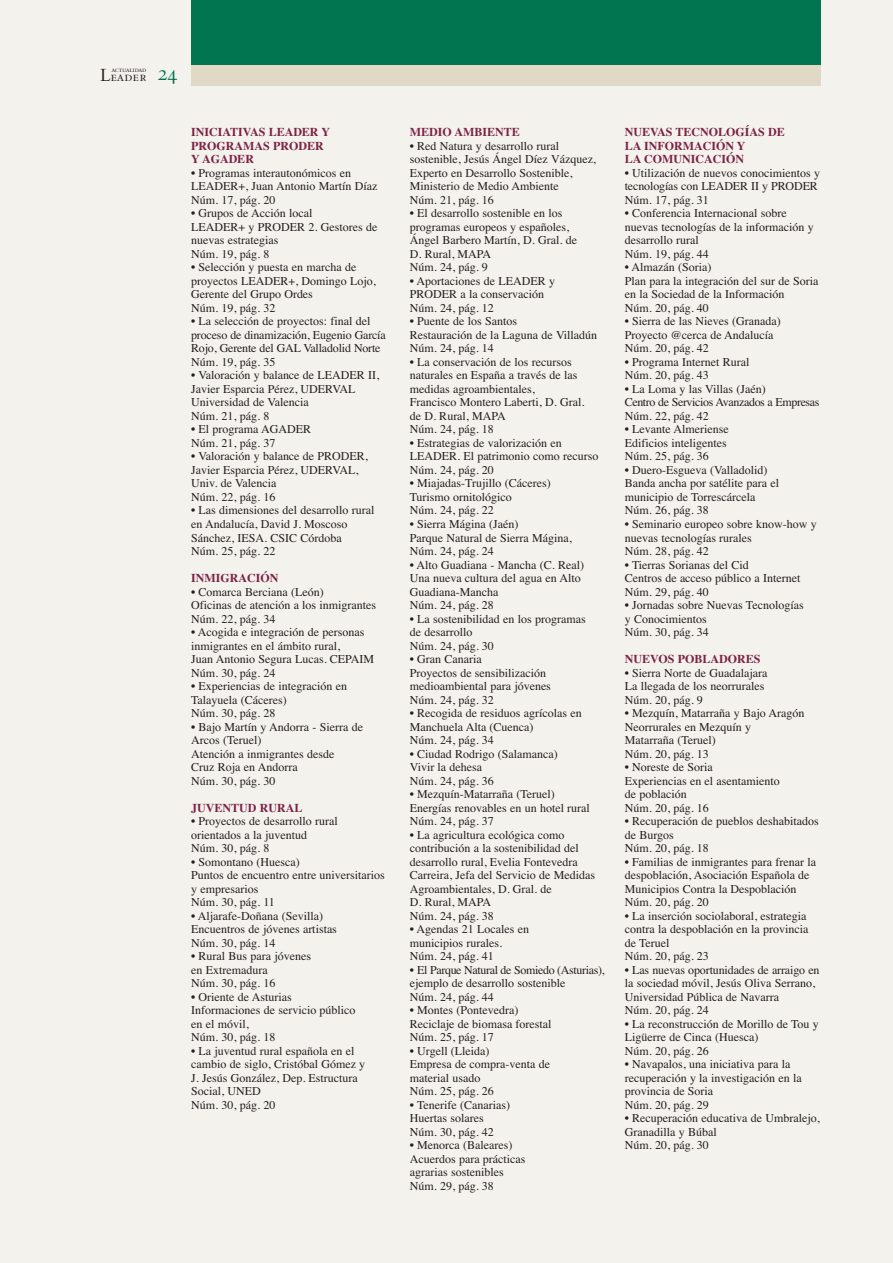
<style>
.page{position:relative;width:893px;height:1263px;background:#f4f2ed}
.page>*{position:absolute;margin:0;border:0;box-sizing:border-box;transform-origin:0 0}
.t1{font:22.5px "Bembo SC";color:#00754f}
.t2{font:14.25px "Bembo SC";letter-spacing:.015em;color:#231f20}
.t3{font:12px/13.5px "Times";color:#231f20}
.t4{font:700 12px/13.5px "Times";color:#7b2346}
.t5{font:12px/13.5px "Times";letter-spacing:-.03em;color:#231f20}
.t6{font:7.5px "Bembo SC";letter-spacing:-.04em;color:#231f20}
.s1{font-size:19.5px}
</style>
<div class="page">
<div style="left:191px;top:64px;width:629px;height:22px;background:#dfd9c6"></div>
<div style="left:191px;top:0;width:629px;height:64px;background:#00754f"></div>
<p class="t6" style="left:111px;top:65px;width:36px">actualidad</p>
<p class="t2" style="left:100px;top:68px;width:48px"><span class="s1">L</span>eader</p>
<p class="t1" style="left:157px;top:59px;width:22px">24</p>
<p class="t4" style="left:191px;top:127px;width:141px">INICIATIVAS LEADER Y<br>PROGRAMAS PRODER<br>Y AGADER</p>
<p class="t3" style="left:191px;top:167px;width:188px">• Programas interautonómicos en<br>LEADER+, Juan Antonio Martín Díaz<br>Núm. 17, pág. 20</p>
<p class="t3" style="left:191px;top:208px;width:188px">• Grupos de Acción local<br>LEADER+ y PRODER 2. Gestores de nuevas estrategias<br>Núm. 19, pág. 8</p>
<p class="t3" style="left:191px;top:262px;width:186px">• Selección y puesta en marcha de proyectos LEADER+, Domingo Lojo,<br>Gerente del Grupo Ordes<br>Núm. 19, pág. 32</p>
<p class="t3" style="left:191px;top:316px;width:196px">• La selección de proyectos: final del proceso de dinamización, Eugenio García Rojo, Gerente del GAL Valladolid Norte Núm. 19, pág. 35</p>
<p class="t3" style="left:191px;top:370px;width:190px">• Valoración y balance de LEADER II,<br>Javier Esparcia Pérez, UDERVAL<br>Universidad de Valencia<br>Núm. 21, pág. 8</p>
<p class="t3" style="left:191px;top:424px;width:122px">• El programa AGADER<br>Núm. 21, pág. 37</p>
<p class="t3" style="left:191px;top:451px;width:178px">• Valoración y balance de PRODER,<br>Javier Esparcia Pérez, UDERVAL,<br>Univ. de Valencia<br>Núm. 22, pág. 16</p>
<p class="t3" style="left:191px;top:505px;width:185px">• Las dimensiones del desarrollo rural en Andalucía, David J. Moscoso<br>Sánchez, IESA. CSIC Córdoba<br>Núm. 25, pág. 22</p>
<p class="t4" style="left:191px;top:572px;width:89px">INMIGRACIÓN</p>
<p class="t3" style="left:191px;top:586px;width:187px">• Comarca Berciana (León)<br>Oficinas de atención a los inmigrantes<br>Núm. 22, pág. 34</p>
<p class="t3" style="left:191px;top:626px;width:185px">• Acogida e integración de personas inmigrantes en el ámbito rural,<br>Juan Antonio Segura Lucas. CEPAIM<br>Núm. 30, pág. 24</p>
<p class="t3" style="left:191px;top:680px;width:158px">• Experiencias de integración en<br>Talayuela (Cáceres)<br>Núm. 30, pág. 28</p>
<p class="t3" style="left:191px;top:721px;width:173px">• Bajo Martín y Andorra - Sierra de<br>Arcos (Teruel)<br>Atención a inmigrantes desde<br>Cruz Roja en Andorra<br>Núm. 30, pág. 30</p>
<p class="t4" style="left:191px;top:802px;width:113px">JUVENTUD RURAL</p>
<p class="t3" style="left:191px;top:815px;width:148px">• Proyectos de desarrollo rural orientados a la juventud<br>Núm. 30, pág. 8</p>
<p class="t3" style="left:191px;top:856px;width:195px">• Somontano (Huesca)<br>Puntos de encuentro entre universitarios y empresarios<br>Núm. 30, pág. 11</p>
<p class="t3" style="left:191px;top:910px;width:147px">• Aljarafe-Doñana (Sevilla)<br>Encuentros de jóvenes artistas<br>Núm. 30, pág. 14</p>
<p class="t3" style="left:191px;top:950px;width:122px">• Rural Bus para jóvenes en Extremadura<br>Núm. 30, pág. 16</p>
<p class="t3" style="left:191px;top:991px;width:166px">• Oriente de Asturias<br>Informaciones de servicio público en el móvil,<br>Núm. 30, pág. 18</p>
<p class="t3" style="left:191px;top:1045px;width:176px">• La juventud rural española en el cambio de siglo, Cristóbal Gómez y<br>J. Jesús González, Dep. Estructura<br>Social, UNED<br>Núm. 30, pág. 20</p>
<p class="t4" style="left:410px;top:127px;width:111px">MEDIO AMBIENTE</p>
<p class="t3" style="left:410px;top:140px;width:188px">• Red Natura y desarrollo rural sostenible, Jesús Ángel Díez Vázquez,<br>Experto en Desarrollo Sostenible,<br>Ministerio de Medio Ambiente<br>Núm. 21, pág. 16</p>
<p class="t3" style="left:410px;top:208px;width:169px">• El desarrollo sostenible en los programas europeos y españoles,<br>Ángel Barbero Martín, D. Gral. de<br>D. Rural, MAPA<br>Núm. 24, pág. 9</p>
<p class="t3" style="left:410px;top:275px;width:147px">• Aportaciones de LEADER y<br>PRODER a la conservación<br>Núm. 24, pág. 12</p>
<p class="t3" style="left:410px;top:316px;width:189px">• Puente de los Santos<br>Restauración de la Laguna de Villadún<br>Núm. 24, pág. 14</p>
<p class="t3" style="left:410px;top:356px;width:176px">• La conservación de los recursos naturales en España a través de las medidas agroambientales,<br>Francisco Montero Laberti, D. Gral. de D. Rural, MAPA<br>Núm. 24, pág. 18</p>
<p class="t3" style="left:410px;top:437px;width:190px">• Estrategias de valorización en<br>LEADER. El patrimonio como recurso<br>Núm. 24, pág. 20</p>
<p class="t3" style="left:410px;top:478px;width:142px">• Miajadas-Trujillo (Cáceres)<br>Turismo ornitológico<br>Núm. 24, pág. 22</p>
<p class="t3" style="left:410px;top:518px;width:164px">• Sierra Mágina (Jaén)<br>Parque Natural de Sierra Mágina,<br>Núm. 24, pág. 24</p>
<p class="t3" style="left:410px;top:559px;width:176px">• Alto Guadiana - Mancha (C. Real)<br>Una nueva cultura del agua en Alto<br>Guadiana-Mancha<br>Núm. 24, pág. 28</p>
<p class="t3" style="left:410px;top:613px;width:177px">• La sostenibilidad en los programas de desarrollo<br>Núm. 24, pág. 30</p>
<p class="t3" style="left:410px;top:653px;width:143px">• Gran Canaria<br>Proyectos de sensibilización medioambiental para jóvenes<br>Núm. 24, pág. 32</p>
<p class="t3" style="left:410px;top:707px;width:173px">• Recogida de residuos agrícolas en<br>Manchuela Alta (Cuenca)<br>Núm. 24, pág. 34</p>
<p class="t3" style="left:410px;top:748px;width:150px">• Ciudad Rodrigo (Salamanca)<br>Vivir la dehesa<br>Núm. 24, pág. 36</p>
<p class="t3" style="left:410px;top:788px;width:182px">• Mezquín-Matarraña (Teruel)<br>Energías renovables en un hotel rural<br>Núm. 24, pág. 37</p>
<p class="t3" style="left:410px;top:829px;width:187px">• La agricultura ecológica como contribución a la sostenibilidad del desarrollo rural, Evelia Fontevedra<br>Carreira, Jefa del Servicio de Medidas<br>Agroambientales, D. Gral. de<br>D. Rural, MAPA<br>Núm. 24, pág. 38</p>
<p class="t3" style="left:410px;top:923px;width:121px">• Agendas 21 Locales en municipios rurales.<br>Núm. 24, pág. 41</p>
<p class="t3" style="left:410px;top:964px;width:196px">• El Parque Natural de Somiedo (Asturias), ejemplo de desarrollo sostenible<br>Núm. 24, pág. 44</p>
<p class="t3" style="left:410px;top:1004px;width:143px">• Montes (Pontevedra)<br>Reciclaje de biomasa forestal<br>Núm. 25, pág. 17</p>
<p class="t3" style="left:410px;top:1045px;width:142px">• Urgell (Lleida)<br>Empresa de compra-venta de material usado<br>Núm. 25, pág. 26</p>
<p class="t3" style="left:410px;top:1099px;width:102px">• Tenerife (Canarias)<br>Huertas solares<br>Núm. 30, pág. 42</p>
<p class="t3" style="left:410px;top:1139px;width:117px">• Menorca (Baleares)<br>Acuerdos para prácticas agrarias sostenibles<br>Núm. 29, pág. 38</p>
<p class="t4" style="left:625px;top:127px;width:162px">NUEVAS TECNOLOGÍAS DE<br>LA INFORMACIÓN Y<br>LA COMUNICACIÓN</p>
<p class="t3" style="left:625px;top:167px;width:197px">• Utilización de nuevos conocimientos y tecnologías con LEADER II y PRODER<br>Núm. 17, pág. 31</p>
<p class="t3" style="left:625px;top:208px;width:191px">• Conferencia Internacional sobre nuevas tecnologías de la información y desarrollo rural<br>Núm. 19, pág. 44</p>
<p class="t3" style="left:625px;top:262px;width:195px">• Almazán (Soria)<br>Plan para la integración del sur de Soria en la Sociedad de la Información<br>Núm. 20, pág. 40</p>
<p class="t3" style="left:625px;top:316px;width:157px">• Sierra de las Nieves (Granada)<br>Proyecto @cerca de Andalucía<br>Núm. 20, pág. 42</p>
<p class="t3" style="left:625px;top:356px;width:126px">• Programa Internet Rural<br>Núm. 20, pág. 43</p>
<p class="t5" style="left:625px;top:383px;width:196px">• La Loma y las Villas (Jaén)<br>Centro de Servicios Avanzados a Empresas<br>Núm. 22, pág. 42</p>
<p class="t3" style="left:625px;top:424px;width:106px">• Levante Almeriense<br>Edificios inteligentes<br>Núm. 25, pág. 36</p>
<p class="t3" style="left:625px;top:464px;width:156px">• Duero-Esgueva (Valladolid)<br>Banda ancha por satélite para el municipio de Torrescárcela<br>Núm. 26, pág. 38</p>
<p class="t3" style="left:625px;top:518px;width:193px">• Seminario europeo sobre know-how y nuevas tecnologías rurales<br>Núm. 28, pág. 42</p>
<p class="t3" style="left:625px;top:559px;width:177px">• Tierras Sorianas del Cid<br>Centros de acceso público a Internet<br>Núm. 29, pág. 40</p>
<p class="t3" style="left:625px;top:599px;width:180px">• Jornadas sobre Nuevas Tecnologías y Conocimientos<br>Núm. 30, pág. 34</p>
<p class="t4" style="left:625px;top:653px;width:137px">NUEVOS POBLADORES</p>
<p class="t3" style="left:625px;top:667px;width:144px">• Sierra Norte de Guadalajara<br>La llegada de los neorrurales<br>Núm. 20, pág. 9</p>
<p class="t3" style="left:625px;top:707px;width:181px">• Mezquín, Matarraña y Bajo Aragón<br>Neorrurales en Mezquín y<br>Matarraña (Teruel)<br>Núm. 20, pág. 13</p>
<p class="t3" style="left:625px;top:761px;width:157px">• Noreste de Soria<br>Experiencias en el asentamiento de población<br>Núm. 20, pág. 16</p>
<p class="t3" style="left:625px;top:815px;width:196px">• Recuperación de pueblos deshabitados de Burgos<br>Núm. 20, pág. 18</p>
<p class="t3" style="left:625px;top:856px;width:193px">• Familias de inmigrantes para frenar la despoblación, Asociación Española de<br>Municipios Contra la Despoblación<br>Núm. 20, pág. 20</p>
<p class="t3" style="left:625px;top:910px;width:185px">• La inserción sociolaboral, estrategia contra la despoblación en la provincia de Teruel<br>Núm. 20, pág. 23</p>
<p class="t3" style="left:625px;top:964px;width:196px">• Las nuevas oportunidades de arraigo en la sociedad móvil, Jesús Oliva Serrano,<br>Universidad Pública de Navarra<br>Núm. 20, pág. 24</p>
<p class="t3" style="left:625px;top:1018px;width:196px">• La reconstrucción de Morillo de Tou y<br>Ligüerre de Cinca (Huesca)<br>Núm. 20, pág. 26</p>
<p class="t3" style="left:625px;top:1058px;width:179px">• Navapalos, una iniciativa para la recuperación y la investigación en la provincia de Soria<br>Núm. 20, pág. 29</p>
<p class="t3" style="left:625px;top:1112px;width:197px">• Recuperación educativa de Umbralejo,<br>Granadilla y Búbal<br>Núm. 20, pág. 30</p>
</div>
